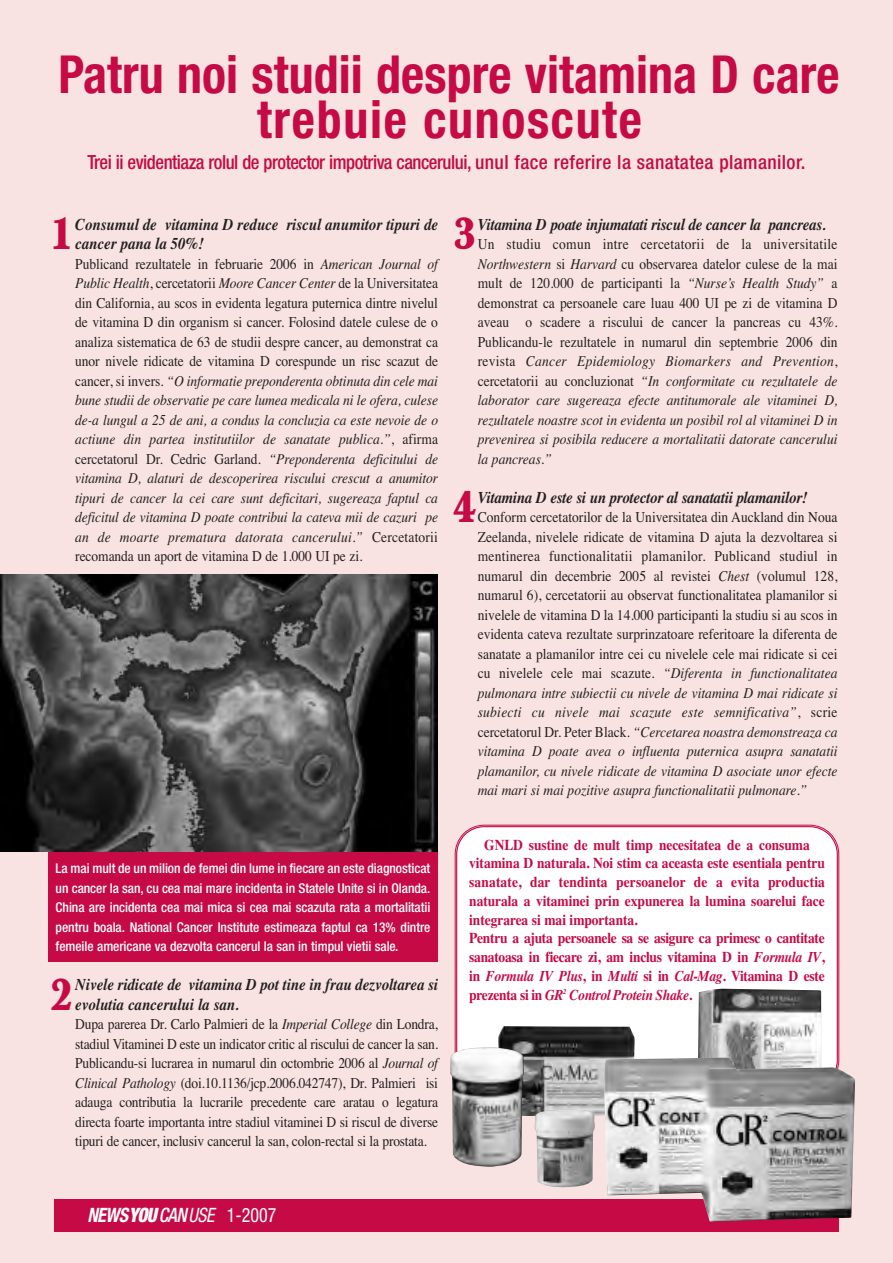
<style>
.page{position:relative;width:893px;height:1263px;background:#f8e3e2}
.page>*{position:absolute;margin:0;border:0;box-sizing:border-box;transform-origin:0 0}
.t1{font:700 condensed 52.5px/45px "Helvetica Neue";color:#c60a45;text-align:center;scale:.95 1}
.t2{font:700 45px "Baskerville BE";color:#c60a45}
.t3{font:condensed 19.8px "Helvetica Neue";color:#fff;scale:.91 1}
.t4{font:500 condensed 19.5px "Helvetica Neue";letter-spacing:-.025em;color:#c60a45;scale:.96 1}
.t5{font:italic 700 16.5px/19.5px "Times";color:#231f20;scale:.9 1}
.t6{font:15px/19.5px "Times";color:#231f20;text-align:justify;scale:.9 1}
.t7{font:italic 15px/19.5px "Times";letter-spacing:.015em;color:#231f20;text-align:justify;scale:.9 1}
.t8{font:700 15px/18.8px "Times";letter-spacing:-.005em;color:#c60a45;scale:.9 1}
.t9{font:500 condensed 13.5px/19.5px "Helvetica Neue";letter-spacing:-.005em;color:#fff;text-align:justify}
.s1{font-style:normal}
.s2{font-style:italic}
.s3{font-weight:700;font-style:italic}
.s4{font-weight:900;font-style:italic}
.s5{font-weight:500;font-style:italic}
</style>
<div class="page">
<div style="left:54px;top:1199px;width:785px;height:32px;background:#c60a45"></div>
<div style="left:48px;top:817px;width:390px;height:145px;background:#c60a45"></div>
<img style="left:0;top:574px;width:438px;height:277px">
<div style="left:456px;top:825px;width:382px;height:232px;background:#fff"></div>
<img style="left:698px;top:989px;width:123px;height:68px">
<img style="left:498px;top:1026px;width:137px;height:90px">
<img style="left:450px;top:1047px;width:75px;height:120px">
<img style="left:604px;top:1057px;width:251px;height:165px">
<img style="left:534px;top:1109px;width:61px;height:79px">
<h1 class="t1" style="left:58px;top:56px;width:824px">Patru noi studii despre vitamina D care trebuie cunoscute</h1>
<h3 class="t4" style="left:87px;top:155px;width:749px">Trei ii evidentiaza rolul de protector impotriva cancerului, unul face referire la sanatatea plamanilor.</h3>
<h2 class="t2" style="left:50px;top:217px;width:25px">1</h2>
<h2 class="t2" style="left:453px;top:217px;width:25px">3</h2>
<p class="t5" style="left:75px;top:214px;width:405px">Consumul de vitamina D reduce riscul anumitor tipuri de cancer pana la 50%!</p>
<p class="t7" style="left:75px;top:254px;width:405px"><span class="s1">Publicand rezultatele in februarie 2006 in</span> American Journal of Public Health<span class="s1">, cercetatorii</span> Moore Cancer Center <span class="s1">de la Universitatea din California, au scos in evidenta legatura puternica dintre nivelul de vitamina D din organism si cancer. Folosind datele culese de o analiza sistematica de 63 de studii despre cancer, au demonstrat ca unor nivele ridicate de vitamina D corespunde un risc scazut de cancer, si invers.</span> “O informatie preponderenta obtinuta din cele mai bune studii de observatie pe care lumea medicala ni le ofera, culese de-a lungul a 25 de ani, a condus la concluzia ca este nevoie de o actiune din partea institutiilor de sanatate publica.”<span class="s1">, afirma cercetatorul Dr. Cedric Garland.</span> “Preponderenta deficitului de vitamina D, alaturi de descoperirea riscului crescut a anumitor tipuri de cancer la cei care sunt deficitari, sugereaza faptul ca deficitul de vitamina D poate contribui la cateva mii de cazuri pe an de moarte prematura datorata cancerului.” <span class="s1">Cercetatorii recomanda un aport de vitamina D de 1.000 UI pe zi.</span></p>
<p class="t5" style="left:478px;top:214px;width:388px">Vitamina D poate injumatati riscul de cancer la pancreas.</p>
<p class="t6" style="left:478px;top:234px;width:401px">Un studiu comun intre cercetatorii de la universitatile <span class="s2">Northwestern</span> si <span class="s2">Harvard</span> cu observarea datelor culese de la mai mult de 120.000 de participanti la <span class="s2">“Nurse’s Health Study”</span> a demonstrat ca persoanele care luau 400 UI pe zi de vitamina D aveau o scadere a riscului de cancer la pancreas cu 43%.<br>Publicandu-le rezultatele in numarul din septembrie 2006 din revista <span class="s2">Cancer Epidemiology Biomarkers and Prevention</span>, cercetatorii au concluzionat <span class="s2">“In conformitate cu rezultatele de laborator care sugereaza efecte antitumorale ale vitaminei D, rezultatele noastre scot in evidenta un posibil rol al vitaminei D in prevenirea si posibila reducere a mortalitatii datorate cancerului la pancreas.”</span></p>
<p class="t5" style="left:478px;top:487px;width:368px">Vitamina D este si un protector al sanatatii plamanilor!</p>
<p class="t6" style="left:478px;top:507px;width:401px">Conform cercetatorilor de la Universitatea din Auckland din Noua Zeelanda, nivelele ridicate de vitamina D ajuta la dezvoltarea si mentinerea functionalitatii plamanilor. Publicand studiul in numarul din decembrie 2005 al revistei <span class="s2">Chest</span> (volumul 128, numarul 6), cercetatorii au observat functionalitatea plamanilor si nivelele de vitamina D la 14.000 participanti la studiu si au scos in evidenta cateva rezultate surprinzatoare referitoare la diferenta de sanatate a plamanilor intre cei cu nivelele cele mai ridicate si cei cu nivelele cele mai scazute. <span class="s2">“Diferenta in functionalitatea pulmonara intre subiectii cu nivele de vitamina D mai ridicate si subiecti cu nivele mai scazute este semnificativa”</span>, scrie cercetatorul Dr. Peter Black. <span class="s2">“Cercetarea noastra demonstreaza ca vitamina D poate avea o influenta puternica asupra sanatatii plamanilor, cu nivele ridicate de vitamina D asociate unor efecte mai mari si mai pozitive asupra functionalitatii pulmonare.”</span></p>
<h2 class="t2" style="left:453px;top:490px;width:25px">4</h2>
<p class="t9" style="left:56px;top:860px;width:376px">La mai mult de un milion de femei din lume in fiecare an este diagnosticat un cancer la san, cu cea mai mare incidenta in Statele Unite si in Olanda.<br>China are incidenta cea mai mica si cea mai scazuta rata a mortalitatii pentru boala. National Cancer Institute estimeaza faptul ca 13% dintre femeile americane va dezvolta cancerul la san in timpul vietii sale.</p>
<h2 class="t2" style="left:50px;top:978px;width:25px">2</h2>
<p class="t5" style="left:75px;top:975px;width:405px">Nivele ridicate de vitamina D pot tine in frau dezvoltarea si evolutia cancerului la san.</p>
<p class="t6" style="left:75px;top:1014px;width:405px">Dupa parerea Dr. Carlo Palmieri de la <span class="s2">Imperial College</span> din Londra, stadiul Vitaminei D este un indicator critic al riscului de cancer la san.<br>Publicandu-si lucrarea in numarul din octombrie 2006 al <span class="s2">Journal of Clinical Pathology</span> (doi.10.1136/jcp.2006.042747), Dr. Palmieri isi adauga contributia la lucrarile precedente care aratau o legatura directa foarte importanta intre stadiul vitaminei D si riscul de diverse tipuri de cancer, inclusiv cancerul la san, colon-rectal si la prostata.</p>
<h3 class="t3" style="left:87px;top:1207px;width:209px"><span class="s3">NEWS</span><span class="s4">YOU</span><span class="s5">CAN</span><span class="s2">USE</span> 1-2007</h3>
<p class="t8" style="left:469px;top:835px;width:397px;text-indent:15px">GNLD sustine de mult timp necesitatea de a consuma vitamina D naturala. Noi stim ca aceasta este esentiala pentru sanatate, dar tendinta persoanelor de a evita productia naturala a vitaminei prin expunerea la lumina soarelui face integrarea si mai importanta.<br>Pentru a ajuta persoanele sa se asigure ca primesc o cantitate sanatoasa in fiecare zi, am inclus vitamina D in <span class="s2">Formula IV</span>, in <span class="s2">Formula IV Plus</span>, in <span class="s2">Multi</span> si in <span class="s2">Cal-Mag</span>. Vitamina D este prezenta si in <span class="s2">GR</span><sup>2</sup> <span class="s2">Control Protein Shake</span>.</p>
</div>
